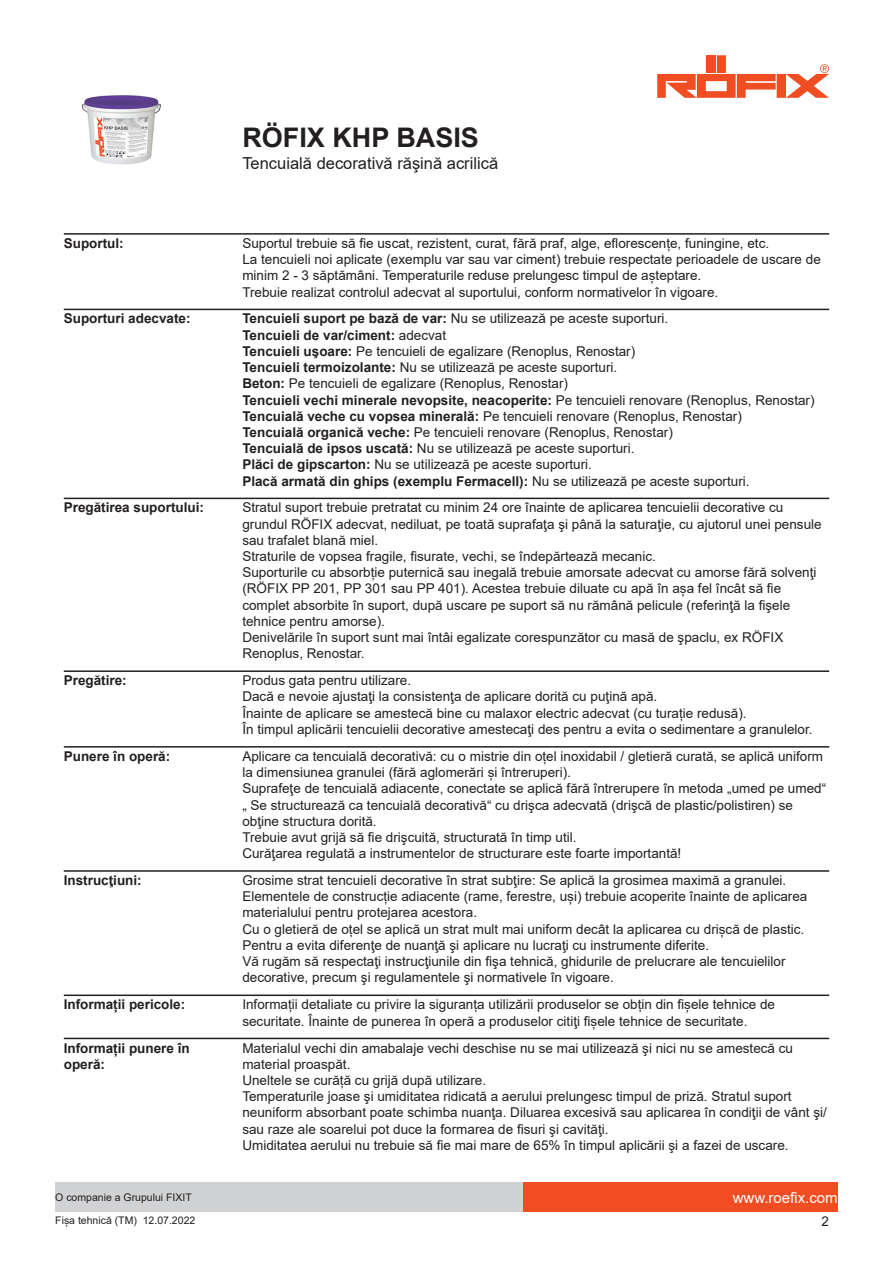
<style>
.page{position:relative;width:893px;height:1263px;background:#fff}
.page>*{position:absolute;margin:0;border:0;box-sizing:border-box;transform-origin:0 0}
.t1{font:700 27px "Arial";color:#231f20}
.t2{font:16.5px "Arial";color:#231f20}
.t3{font:15px "Arial";color:#fff}
.t4{font:13.5px/16.2px "Arial";color:#231f20}
.t5{font:700 13.5px/16.2px "Arial";color:#231f20}
.t6{font:10.5px "Arial";color:#231f20}
.s1{font-weight:700}
</style>
<div class="page">
<img style="left:82px;top:95px;width:79px;height:70px">
<div style="left:717px;top:55px;width:9px;height:18px;background:#f04d22"></div>
<div style="left:707px;top:55px;width:9px;height:18px;background:#f04d22"></div>
<svg style="left:657px;top:64px;width:172px;height:34px"></svg>
<div style="left:523px;top:1182px;width:315px;height:30px;background:#f04d22"></div>
<div style="left:55px;top:1182px;width:468px;height:30px;background:#d1d2d4"></div>
<hr style="left:64px;top:233px;width:765px;height:2px;background:#231f20">
<hr style="left:64px;top:309px;width:765px;height:1px;background:#231f20">
<hr style="left:64px;top:498px;width:765px;height:1px;background:#231f20">
<hr style="left:64px;top:670px;width:765px;height:2px;background:#231f20">
<hr style="left:64px;top:746px;width:765px;height:2px;background:#231f20">
<hr style="left:64px;top:870px;width:765px;height:2px;background:#231f20">
<hr style="left:64px;top:994px;width:765px;height:2px;background:#231f20">
<hr style="left:64px;top:1038px;width:765px;height:1px;background:#231f20">
<h1 class="t1" style="left:242px;top:119px;width:238px">RÖFIX KHP BASIS</h1>
<p class="t2" style="left:242px;top:152px;width:257px">Tencuială decorativă răşină acrilică</p>
<p class="t5" style="left:64px;top:235px;width:61px">Suportul:</p>
<p class="t4" style="left:242px;top:235px;width:580px">Suportul trebuie să fie uscat, rezistent, curat, fără praf, alge, eflorescențe, funingine, etc.<br>La tencuieli noi aplicate (exemplu var sau var ciment) trebuie respectate perioadele de uscare de minim 2 - 3 săptămâni. Temperaturile reduse prelungesc timpul de așteptare.<br>Trebuie realizat controlul adecvat al suportului, conform normativelor în vigoare.</p>
<p class="t5" style="left:64px;top:311px;width:128px">Suporturi adecvate:</p>
<p class="t4" style="left:242px;top:311px;width:574px"><span class="s1">Tencuieli suport pe bază de var:</span> Nu se utilizează pe aceste suporturi.<br><span class="s1">Tencuieli de var/ciment:</span> adecvat<br><span class="s1">Tencuieli uşoare:</span> Pe tencuieli de egalizare (Renoplus, Renostar)<br><span class="s1">Tencuieli termoizolante:</span> Nu se utilizează pe aceste suporturi.<br><span class="s1">Beton:</span> Pe tencuieli de egalizare (Renoplus, Renostar)<br><span class="s1">Tencuieli vechi minerale nevopsite, neacoperite:</span> Pe tencuieli renovare (Renoplus, Renostar)<br><span class="s1">Tencuială veche cu vopsea minerală:</span> Pe tencuieli renovare (Renoplus, Renostar)<br><span class="s1">Tencuială organică veche:</span> Pe tencuieli renovare (Renoplus, Renostar)<br><span class="s1">Tencuială de ipsos uscată:</span> Nu se utilizează pe aceste suporturi.<br><span class="s1">Plăci de gipscarton:</span> Nu se utilizează pe aceste suporturi.<br><span class="s1">Placă armată din ghips (exemplu Fermacell):</span> Nu se utilizează pe aceste suporturi.</p>
<p class="t5" style="left:64px;top:500px;width:142px">Pregătirea suportului:</p>
<p class="t4" style="left:242px;top:499px;width:581px">Stratul suport trebuie pretratat cu minim 24 ore înainte de aplicarea tencuielii decorative cu grundul RÖFIX adecvat, nediluat, pe toată suprafaţa şi până la saturaţie, cu ajutorul unei pensule sau trafalet blană miel.<br>Straturile de vopsea fragile, fisurate, vechi, se îndepărtează mecanic.<br>Suporturile cu absorbție puternică sau inegală trebuie amorsate adecvat cu amorse fără solvenţi (RÖFIX PP 201, PP 301 sau PP 401). Acestea trebuie diluate cu apă în așa fel încât să fie complet absorbite în suport, după uscare pe suport să nu rămână pelicule (referinţă la fişele tehnice pentru amorse).<br>Denivelările în suport sunt mai întâi egalizate corespunzător cu masă de şpaclu, ex RÖFIX Renoplus, Renostar.</p>
<p class="t5" style="left:64px;top:673px;width:65px">Pregătire:</p>
<p class="t4" style="left:242px;top:672px;width:572px">Produs gata pentru utilizare.<br>Dacă e nevoie ajustaţi la consistenţa de aplicare dorită cu puţină apă.<br>Înainte de aplicare se amestecă bine cu malaxor electric adecvat (cu turație redusă).<br>În timpul aplicării tencuielii decorative amestecaţi des pentru a evita o sedimentare a granulelor.</p>
<p class="t5" style="left:64px;top:748px;width:108px">Punere în operă:</p>
<p class="t4" style="left:242px;top:748px;width:585px">Aplicare ca tencuială decorativă: cu o mistrie din oțel inoxidabil / gletieră curată, se aplică uniform la dimensiunea granulei (fără aglomerări și întreruperi).<br>Suprafeţe de tencuială adiacente, conectate se aplică fără întrerupere în metoda „umed pe umed“ „ Se structurează ca tencuială decorativă“ cu drişca adecvată (drişcă de plastic/polistiren) se obţine structura dorită.<br>Trebuie avut grijă să fie drişcuită, structurată în timp util.<br>Curăţarea regulată a instrumentelor de structurare este foarte importantă!</p>
<p class="t5" style="left:64px;top:872px;width:80px">Instrucţiuni:</p>
<p class="t4" style="left:242px;top:872px;width:567px">Grosime strat tencuieli decorative în strat subţire: Se aplică la grosimea maximă a granulei.<br>Elementele de construcție adiacente (rame, ferestre, uși) trebuie acoperite înainte de aplicarea materialului pentru protejarea acestora.<br>Cu o gletieră de oțel se aplică un strat mult mai uniform decât la aplicarea cu drișcă de plastic.<br>Pentru a evita diferenţe de nuanţă şi aplicare nu lucraţi cu instrumente diferite.<br>Vă rugăm să respectaţi instrucţiunile din fişa tehnică, ghidurile de prelucrare ale tencuielilor decorative, precum şi regulamentele şi normativele în vigoare.</p>
<p class="t5" style="left:64px;top:997px;width:123px">Informații pericole:</p>
<p class="t4" style="left:242px;top:996px;width:534px">Informații detaliate cu privire la siguranța utilizării produselor se obțin din fișele tehnice de securitate. Înainte de punerea în operă a produselor citiţi fișele tehnice de securitate.</p>
<p class="t5" style="left:64px;top:1040px;width:128px">Informații punere în operă:</p>
<p class="t4" style="left:242px;top:1039px;width:586px">Materialul vechi din amabalaje vechi deschise nu se mai utilizează şi nici nu se amestecă cu material proaspăt.<br>Uneltele se curăță cu grijă după utilizare.<br>Temperaturile joase şi umiditatea ridicată a aerului prelungesc timpul de priză. Stratul suport neuniform absorbant poate schimba nuanţa. Diluarea excesivă sau aplicarea în condiţii de vânt şi/ sau raze ale soarelui pot duce la formarea de fisuri şi cavităţi.<br>Umiditatea aerului nu trebuie să fie mai mare de 65% în timpul aplicării şi a fazei de uscare.</p>
<p class="t6" style="left:55px;top:1190px;width:138px">O companie a Grupului FIXIT</p>
<p class="t3" style="left:733px;top:1187px;width:107px">www.roefix.com</p>
<p class="t6" style="left:55px;top:1213px;width:142px">Fișa tehnică (TM) 12.07.2022</p>
<p class="t4" style="left:821px;top:1213px;width:9px">2</p>
</div>
